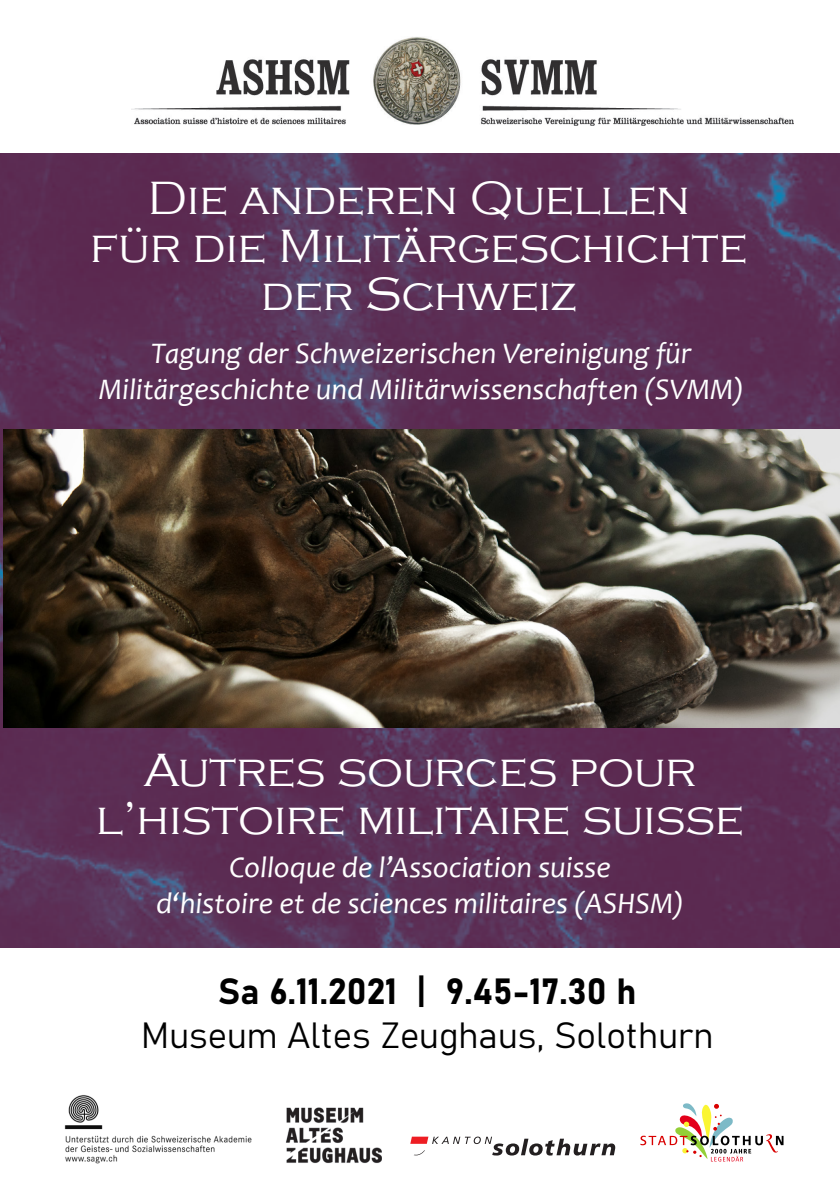
<style>
.page{position:relative;width:840px;height:1191px;background:#fff}
.page>*{position:absolute;margin:0;border:0;box-sizing:border-box;transform-origin:0 0}
.t1{font:300 48px/48px "Copperplate Gothic";color:#fff;text-align:center}
.t2{font:36px "Bahnschrift";color:#000}
.t3{font:italic 30px "Candara";color:#fff}
</style>
<div class="page">
<img style="left:0;top:153px;width:839px;height:794px">
<img style="left:132px;top:37px;width:661px;height:89px">
<img style="left:4px;top:430px;width:835px;height:297px">
<img style="left:64px;top:1095px;width:188px;height:69px">
<img style="left:286px;top:1107px;width:95px;height:56px">
<svg style="left:410px;top:1136px;width:205px;height:19px"></svg>
<svg style="left:640px;top:1103px;width:143px;height:58px"></svg>
<p class="t1" style="left:148px;top:175px;width:543px">Die anderen Quellen</p>
<p class="t1" style="left:90px;top:223px;width:658px">für die Militärgeschichte der Schweiz</p>
<p class="t3" style="left:151px;top:334px;width:542px">Tagung der Schweizerischen Vereinigung für</p>
<p class="t3" style="left:99px;top:370px;width:646px">Militärgeschichte und Militärwissenschaften (SVMM)</p>
<p class="t1" style="left:96px;top:747px;width:648px">Autres sources pour l’histoire militaire suisse</p>
<p class="t3" style="left:229px;top:848px;width:382px">Colloque de l’Association suisse</p>
<p class="t3" style="left:156px;top:884px;width:529px">d‘histoire et de sciences militaires (ASHSM)</p>
<p class="t2" style="left:218px;top:964px;width:419px">Sa 6.11.2021 | 9.45-17.30 h</p>
<p class="t2" style="left:141px;top:1008px;width:574px">Museum Altes Zeughaus, Solothurn</p>
</div>
